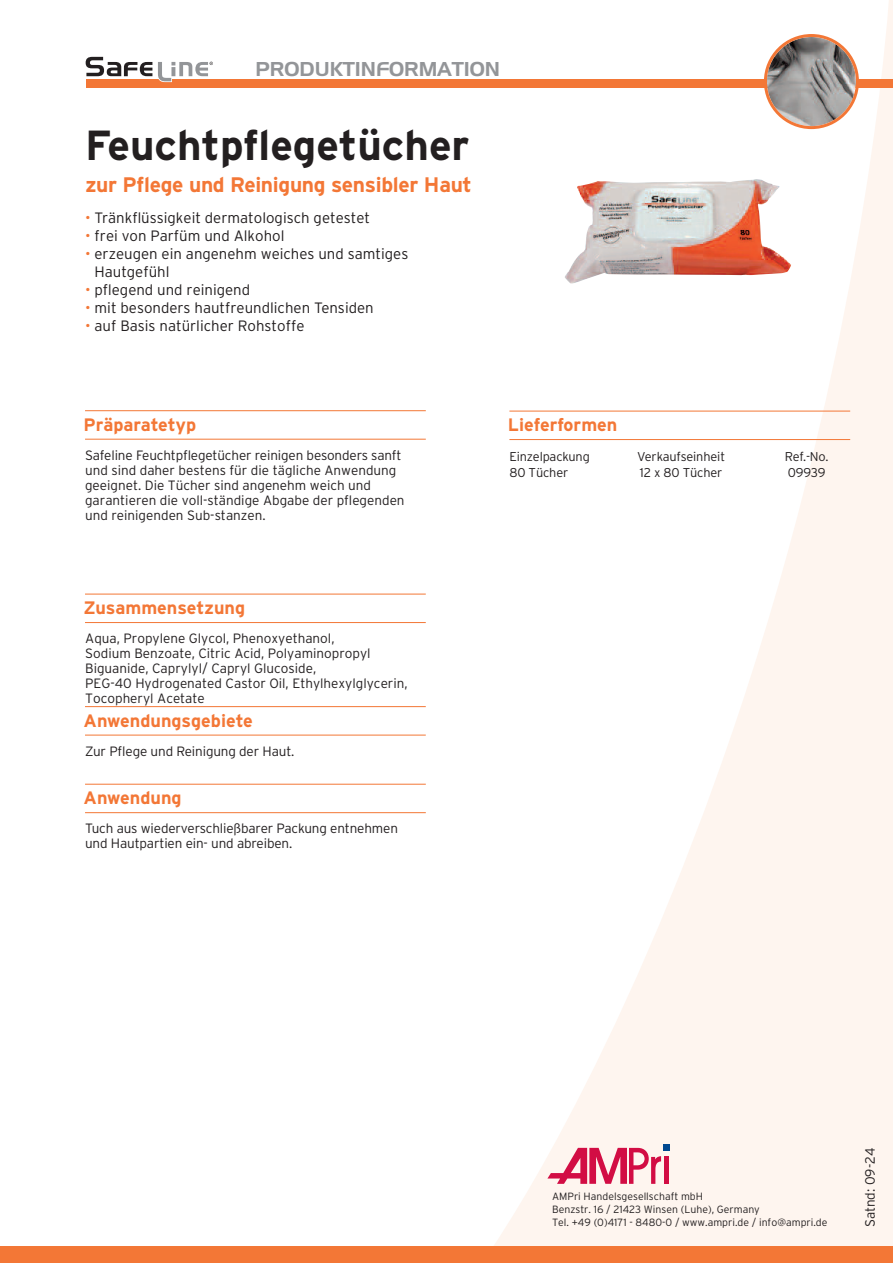
<style>
.page{position:relative;width:893px;height:1263px;background:#fff}
.page>*{position:absolute;margin:0;border:0;box-sizing:border-box;transform-origin:0 0}
.t1{font:700 42px "Interstate";color:#231f20}
.t2{font:700 21px "Interstate";letter-spacing:-.015em;color:#f37736}
.t3{font:19.5px "Handel Gothic";color:#939598}
.t4{font:700 18px "Interstate";color:#f37736}
.t5{font:300 15px/18px "Interstate";color:#231f20}
.t6{font:300 13.5px/15px "Interstate";color:#231f20}
.t7{font:300 12.75px "Interstate";letter-spacing:-.01em;color:#231f20}
.t8{font:300 10.5px/12.6px "Interstate";color:#231f20}
.s1{color:#f37736}
</style>
<div class="page">
<svg style="left:484px;top:0;width:409px;height:1246px"></svg>
<div style="left:86px;top:80px;width:807px;height:8px;background:#f37736"></div>
<svg style="left:86px;top:57px;width:66px;height:19px"></svg>
<svg style="left:158px;top:62px;width:55px;height:20px"></svg>
<div style="left:0;top:1246px;width:893px;height:17px;background:#f37736"></div>
<svg style="left:764px;top:34px;width:95px;height:95px"></svg>
<img style="left:565px;top:179px;width:225px;height:105px">
<hr style="left:85px;top:784px;width:341px;height:1px;background:#f37736">
<hr style="left:85px;top:812px;width:341px;height:1px;background:#f37736">
<hr style="left:85px;top:410px;width:341px;height:1px;background:#f37736">
<hr style="left:85px;top:439px;width:341px;height:1px;background:#f37736">
<hr style="left:85px;top:706px;width:341px;height:1px;background:#f37736">
<hr style="left:85px;top:735px;width:341px;height:1px;background:#f37736">
<hr style="left:85px;top:594px;width:341px;height:1px;background:#f37736">
<hr style="left:85px;top:622px;width:341px;height:1px;background:#f37736">
<hr style="left:509px;top:439px;width:341px;height:1px;background:#f37736">
<hr style="left:509px;top:411px;width:341px;height:1px;background:#f37736">
<div style="left:663px;top:1144px;width:7px;height:7px;background:#014990"></div>
<svg style="left:547px;top:1148px;width:114px;height:36px"></svg>
<hr style="left:664px;top:1156px;width:4px;height:28px;background:#d20d44">
<h3 class="t3" style="left:255px;top:57px;width:246px">PRODUKTINFORMATION</h3>
<h1 class="t1" style="left:85px;top:119px;width:386px">Feuchtpflegetücher</h1>
<h2 class="t2" style="left:85px;top:172px;width:388px">zur Pflege und Reinigung sensibler Haut</h2>
<p class="t5" style="left:85px;top:208px;width:286px"><span class="s1">•</span> Tränkflüssigkeit dermatologisch getestet</p>
<p class="t5" style="left:85px;top:226px;width:201px"><span class="s1">•</span> frei von Parfüm und Alkohol</p>
<p class="t5" style="left:94px;top:244px;width:315px;text-indent:-9px"><span class="s1">•</span> erzeugen ein angenehm weiches und samtiges<br>Hautgefühl</p>
<p class="t5" style="left:85px;top:280px;width:167px"><span class="s1">•</span> pflegend und reinigend</p>
<p class="t5" style="left:85px;top:298px;width:290px"><span class="s1">•</span> mit besonders hautfreundlichen Tensiden</p>
<p class="t5" style="left:85px;top:316px;width:221px"><span class="s1">•</span> auf Basis natürlicher Rohstoffe</p>
<h3 class="t4" style="left:84px;top:414px;width:114px">Präparatetyp</h3>
<p class="t6" style="left:85px;top:447px;width:321px">Safeline Feuchtpflegetücher reinigen besonders sanft und sind daher bestens für die tägliche Anwendung geeignet. Die Tücher sind angenehm weich und garantieren die voll-ständige Abgabe der pflegenden und reinigenden Sub-stanzen.</p>
<h3 class="t4" style="left:84px;top:597px;width:163px">Zusammensetzung</h3>
<p class="t6" style="left:85px;top:631px;width:324px">Aqua, Propylene Glycol, Phenoxyethanol,<br>Sodium Benzoate, Citric Acid, Polyaminopropyl Biguanide, Caprylyl/ Capryl Glucoside,<br>PEG-40 Hydrogenated Castor Oil, Ethylhexylglycerin, Tocopheryl Acetate</p>
<h3 class="t4" style="left:84px;top:709px;width:171px">Anwendungsgebiete</h3>
<p class="t6" style="left:85px;top:743px;width:211px">Zur Pflege und Reinigung der Haut.</p>
<h3 class="t4" style="left:84px;top:787px;width:100px">Anwendung</h3>
<p class="t6" style="left:85px;top:821px;width:314px">Tuch aus wiederverschließbarer Packung entnehmen und Hautpartien ein- und abreiben.</p>
<h3 class="t4" style="left:508px;top:414px;width:111px">Lieferformen</h3>
<p class="t7" style="left:509px;top:449px;width:82px">Einzelpackung</p>
<p class="t7" style="left:637px;top:449px;width:89px">Verkaufseinheit</p>
<p class="t7" style="left:785px;top:449px;width:45px">Ref.-No.</p>
<p class="t7" style="left:509px;top:464px;width:60px">80 Tücher</p>
<p class="t7" style="left:640px;top:464px;width:84px">12 x 80 Tücher</p>
<p class="t7" style="left:788px;top:464px;width:39px">09939</p>
<p class="t8" style="left:552px;top:1190px;width:277px">AMPri Handelsgesellschaft mbH<br>Benzstr. 16 / 21423 Winsen (Luhe), Germany<br>Tel. +49 (0)4171 - 8480-0 / www.ampri.de / info@ampri.de</p>
<p class="t6" style="left:863px;top:1227px;width:81px;rotate:-90deg">Satnd: 09-24</p>
</div>
